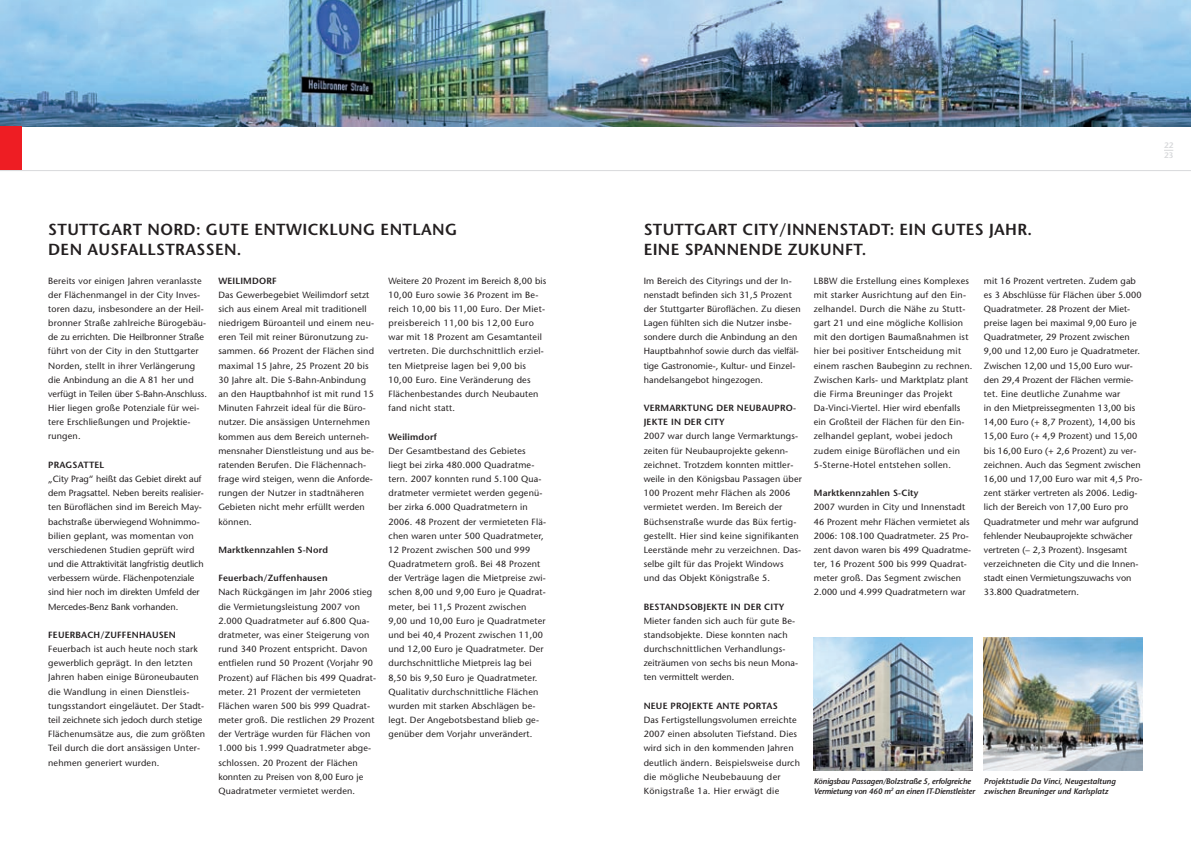
<style>
.page{position:relative;width:1191px;height:842px;background:#fff}
.page>*{position:absolute;margin:0;border:0;box-sizing:border-box;transform-origin:0 0}
.t1{font:600 16px "Stone Sans";letter-spacing:.025em;color:#231f20}
.t2{font:9px/14.2px "Stone Sans";letter-spacing:.02em;color:#231f20}
.t3{font:9px/14.2px "Stone Sans";color:#231f20}
.t4{font:600 9px/14.2px "Stone Sans";letter-spacing:.02em;color:#231f20}
.t5{font:italic 600 8px/10px "Stone Sans";letter-spacing:-.02em;color:#231f20}
.t6{font:600 8px/10px "Stone Sans";color:#d8d9db}
</style>
<div class="page">
<img style="left:984px;top:638px;width:158px;height:132px">
<img style="left:814px;top:638px;width:158px;height:132px">
<img style="left:0;top:0;width:1191px;height:126px">
<div style="left:0;top:126px;width:21px;height:44px;background:#ee1d23"></div>
<hr style="left:0;top:170px;width:1191px;height:1px;background:#d8d9db">
<h1 class="t1" style="left:48px;top:219px;width:218px">STUTTGART NORD: GUTE ENT</h1>
<h1 class="t1" style="left:286px;top:219px;width:115px">WICKLUNG ENTLAN</h1>
<h1 class="t1" style="left:445px;top:219px;width:14px">G</h1>
<h1 class="t1" style="left:48px;top:239px;width:148px">DEN AUSFALLSTRASS</h1>
<h1 class="t1" style="left:215px;top:239px;width:28px">EN.</h1>
<p class="t2" style="left:48px;top:273px;width:160px">Bereits vor einigen Jahren veranlasste der Flächenmangel in der City Inves&shy;toren dazu, insbesondere an der Heil&shy;bronner Straße zahlreiche Bürogebäu&shy;de zu errichten. Die Heilbronner Straße führt von der City in den Stuttgarter Norden, stellt in ihrer Verlängerung die Anbindung an die A 81 her und verfügt in Teilen über S-Bahn-Anschluss.<br>Hier liegen große Potenziale für wei&shy;tere Erschließungen und Projektie&shy;rungen.</p>
<p class="t4" style="left:48px;top:457px;width:55px">PRAGSATTEL</p>
<p class="t3" style="left:48px;top:472px;width:157px">„City Prag“ heißt das Gebiet direkt auf dem Pragsattel. Neben bereits realisier&shy;ten Büroflächen sind im Bereich May&shy;bachstraße überwiegend Wohnimmo&shy;bilien geplant, was momentan von verschiedenen Studien geprüft wird und die Attraktivität langfristig deutlich verbessern würde. Flächenpotenziale sind hier noch im direkten Umfeld der Mercedes-Benz Bank vorhanden.</p>
<p class="t4" style="left:48px;top:628px;width:69px">FEUERBACH/ZUFFE</p>
<p class="t4" style="left:132px;top:628px;width:27px">NHAUSE</p>
<p class="t4" style="left:169px;top:628px;width:9px">N</p>
<p class="t2" style="left:48px;top:642px;width:158px">Feuerbach ist auch heute noch stark gewerblich geprägt. In den letzten Jahren haben einige Büroneubauten die Wandlung in einen Dienstleis&shy;tungsstandort eingeläutet. Der Stadt&shy;teil zeichnete sich jedoch durch stetige Flächenumsätze aus, die zum größten Teil durch die dort ansässigen Unter&shy;nehmen generiert wurden.</p>
<p class="t2" style="left:388px;top:273px;width:159px">Weitere 20 Prozent im Bereich 8,00 bis 10,00 Euro sowie 36 Prozent im Be&shy;reich 10,00 bis 11,00 Euro. Der Miet&shy;preisbereich 11,00 bis 12,00 Euro war mit 18 Prozent am Gesamtanteil vertreten. Die durchschnittlich erziel&shy;ten Mietpreise lagen bei 9,00 bis 10,00 Euro. Eine Veränderung des Flächenbestandes durch Neubauten fand nicht statt.</p>
<p class="t4" style="left:388px;top:429px;width:50px">WEILIMDORF</p>
<p class="t2" style="left:388px;top:443px;width:159px">Der Gesamtbestand des Gebietes<br>liegt bei zirka 480.000 Quadratme&shy;tern. 2007 konnten rund 5.100 Qua&shy;dratmeter vermietet werden gegenü&shy;ber zirka 6.000 Quadratmetern in 2006. 48 Prozent der vermieteten Flä&shy;chen waren unter 500 Quadratmeter, 12 Prozent zwischen 500 und 999<br>Quadratmetern groß. Bei 48 Prozent der Verträge lagen die Mietpreise zwi&shy;schen 8,00 und 9,00 Euro je Quadrat&shy;meter, bei 11,5 Prozent zwischen 9,00 und 10,00 Euro je Quadratmeter und bei 40,4 Prozent zwischen 11,00 und 12,00 Euro je Quadratmeter. Der durchschnittliche Mietpreis lag bei 8,50 bis 9,50 Euro je Quadratmeter.<br>Qualitativ durchschnittliche Flächen wurden mit starken Abschlägen be&shy;legt. Der Angebotsbestand blieb ge&shy;genüber dem Vorjahr unverändert.</p>
<p class="t4" style="left:218px;top:273px;width:21px">WEILIMD</p>
<p class="t4" style="left:259px;top:273px;width:19px">ORF</p>
<p class="t2" style="left:218px;top:287px;width:157px">Das Gewerbegebiet Weilimdorf setzt sich aus einem Areal mit traditionell niedrigem Büroanteil und einem neu&shy;eren Teil mit reiner Büronutzung zu&shy;sammen. 66 Prozent der Flächen sind maximal 15 Jahre, 25 Prozent 20 bis 30 Jahre alt. Die S-Bahn-Anbindung an den Hauptbahnhof ist mit rund 15<br>Minuten Fahrzeit ideal für die Büro&shy;nutzer. Die ansässigen Unternehmen kommen aus dem Bereich unterneh&shy;mensnaher Dienstleistung und aus be&shy;ratenden Berufen. Die Flächennach&shy;frage wird steigen, wenn die Anforde&shy;rungen der Nutzer in stadtnäheren Gebieten nicht mehr erfüllt werden können.</p>
<p class="t4" style="left:218px;top:543px;width:111px">MARKTKENNZAHLEN S-NORD</p>
<p class="t4" style="left:218px;top:571px;width:111px">FEUERBACH/ZUFFENHAUSEN</p>
<p class="t2" style="left:218px;top:585px;width:159px">Nach Rückgängen im Jahr 2006 stieg die Vermietungsleistung 2007 von 2.000 Quadratmeter auf 6.800 Qua&shy;dratmeter, was einer Steigerung von rund 340 Prozent entspricht. Davon entfielen rund 50 Prozent (Vorjahr 90<br>Prozent) auf Flächen bis 499 Quadrat&shy;meter. 21 Prozent der vermieteten Flächen waren 500 bis 999 Quadrat&shy;meter groß. Die restlichen 29 Prozent der Verträge wurden für Flächen von 1.000 bis 1.999 Quadratmeter abge&shy;schlossen. 20 Prozent der Flächen konnten zu Preisen von 8,00 Euro je Quadratmeter vermietet werden.</p>
<p class="t6" style="left:1164px;top:140px;width:11px">22<br>23</p>
<h1 class="t1" style="left:643px;top:219px;width:217px">STUTTGART CITY/INN EN STADT</h1>
<h1 class="t1" style="left:889px;top:219px;width:144px">: EIN GUTES JAH R.</h1>
<h1 class="t1" style="left:643px;top:239px;width:72px">EINE SPANN</h1>
<h1 class="t1" style="left:739px;top:239px;width:128px">ENDE ZUKUN FT.</h1>
<p class="t2" style="left:814px;top:273px;width:160px">LBBW die Erstellung eines Komplexes mit starker Ausrichtung auf den Ein&shy;zelhandel. Durch die Nähe zu Stutt&shy;gart 21 und eine mögliche Kollision mit den dortigen Baumaßnahmen ist hier bei positiver Entscheidung mit einem raschen Baubeginn zu rechnen.<br>Zwischen Karls- und Marktplatz plant die Firma Breuninger das Projekt Da-Vinci-Viertel. Hier wird ebenfalls ein Großteil der Flächen für den Ein&shy;zelhandel geplant, wobei jedoch zudem einige Büroflächen und ein 5-Sterne-Hotel entstehen sollen.</p>
<p class="t4" style="left:814px;top:486px;width:106px">MARKTKENNZAHLEN S-CITY</p>
<p class="t2" style="left:814px;top:500px;width:159px">2007 wurden in City und Innenstadt 46 Prozent mehr Flächen vermietet als 2006: 108.100 Quadratmeter. 25 Pro&shy;zent davon waren bis 499 Quadratme&shy;ter, 16 Prozent 500 bis 999 Quadrat&shy;meter groß. Das Segment zwischen 2.000 und 4.999 Quadratmetern war</p>
<p class="t2" style="left:643px;top:273px;width:159px">Im Bereich des Cityrings und der In&shy;nenstadt befinden sich 31,5 Prozent der Stuttgarter Büroflächen. Zu diesen Lagen fühlten sich die Nutzer insbe&shy;sondere durch die Anbindung an den Hauptbahnhof sowie durch das vielfäl&shy;tige Gastronomie-, Kultur- und Einzel&shy;handelsangebot hingezogen.</p>
<p class="t4" style="left:643px;top:401px;width:154px">VERMARKTUNG DER NEUBAUPRO-<br>JEKTE IN DER CITY</p>
<p class="t2" style="left:643px;top:429px;width:160px">2007 war durch lange Vermarktungs&shy;zeiten für Neubauprojekte gekenn&shy;zeichnet. Trotzdem konnten mittler&shy;weile in den Königsbau Passagen über 100 Prozent mehr Flächen als 2006 vermietet werden. Im Bereich der Büchsenstraße wurde das Büx fertig&shy;gestellt. Hier sind keine signifikanten Leerstände mehr zu verzeichnen. Das&shy;selbe gilt für das Projekt Windows<br>und das Objekt Königstraße 5.</p>
<p class="t4" style="left:643px;top:599px;width:24px">BESTAND</p>
<p class="t4" style="left:685px;top:599px;width:101px">SOBJ EKTE IN DER CITY</p>
<p class="t2" style="left:643px;top:613px;width:156px">Mieter fanden sich auch für gute Be&shy;standsobjekte. Diese konnten nach durchschnittlichen Verhandlungs&shy;zeiträumen von sechs bis neun Mona&shy;ten vermittelt werden.</p>
<p class="t4" style="left:643px;top:698px;width:80px">NEUE PROJEKTE ANT</p>
<p class="t4" style="left:735px;top:698px;width:44px">E PORTAS</p>
<p class="t2" style="left:643px;top:713px;width:158px">Das Fertigstellungsvolumen erreichte 2007 einen absoluten Tiefstand. Dies wird sich in den kommenden Jahren deutlich ändern. Beispielsweise durch die mögliche Neubebauung der Königstraße 1a. Hier erwägt die</p>
<p class="t2" style="left:984px;top:273px;width:160px">mit 16 Prozent vertreten. Zudem gab es 3 Abschlüsse für Flächen über 5.000<br>Quadratmeter. 28 Prozent der Miet&shy;preise lagen bei maximal 9,00 Euro je Quadratmeter, 29 Prozent zwischen 9,00 und 12,00 Euro je Quadratmeter.<br>Zwischen 12,00 und 15,00 Euro wur&shy;den 29,4 Prozent der Flächen vermie&shy;tet. Eine deutliche Zunahme war<br>in den Mietpreissegmenten 13,00 bis 14,00 Euro (+ 8,7 Prozent), 14,00 bis 15,00 Euro (+ 4,9 Prozent) und 15,00 bis 16,00 Euro (+ 2,6 Prozent) zu ver&shy;zeichnen. Auch das Segment zwischen 16,00 und 17,00 Euro war mit 4,5 Pro&shy;zent stärker vertreten als 2006. Ledig&shy;lich der Bereich von 17,00 Euro pro Quadratmeter und mehr war aufgrund fehlender Neubauprojekte schwächer vertreten (– 2,3 Prozent). Insgesamt verzeichneten die City und die Innen&shy;stadt einen Vermietungszuwachs von 33.800 Quadratmetern.</p>
<p class="t5" style="left:814px;top:776px;width:163px">Königsbau Passagen/Bolzstraße 5, erfolgreiche<br>Vermietung von 460 m<sup>2</sup> an einen IT-Dienstleister</p>
<p class="t5" style="left:984px;top:776px;width:133px">Projektstudie Da Vinci, Neugestaltung zwischen Breuninger und Karlsplatz</p>
</div>
